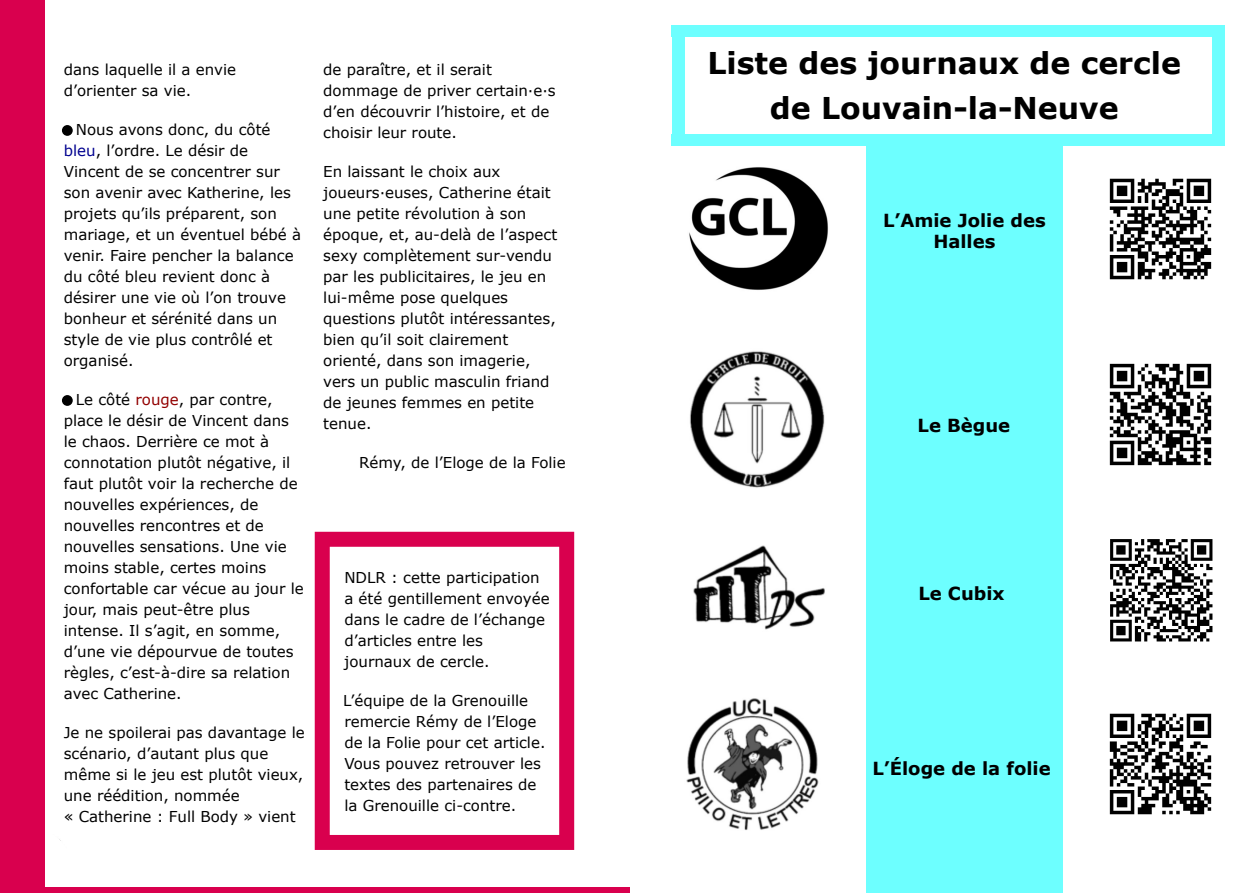
<style>
.page{position:relative;width:1259px;height:893px;background:#fff}
.page>*{position:absolute;margin:0;border:0;box-sizing:border-box;transform-origin:0 0}
.t1{font:700 30px/45px "Verdana";color:#000;text-align:center}
.t2{font:700 18px/21px "Verdana";color:#000;text-align:center}
.t3{font:15px/21px "Verdana";color:#000}
.s1{color:#00008f}
.s2{color:#920000}
</style>
<div class="page">
<div style="left:0;top:0;width:45px;height:893px;background:#d9004e"></div>
<img style="left:690px;top:351px;width:135px;height:137px">
<img style="left:693px;top:545px;width:132px;height:85px">
<img style="left:689px;top:167px;width:139px;height:123px">
<img style="left:686px;top:698px;width:133px;height:132px">
<div style="left:866px;top:140px;width:196px;height:753px;background:#6dffff"></div>
<img style="left:1109px;top:178px;width:103px;height:102px">
<img style="left:1110px;top:539px;width:103px;height:103px">
<img style="left:1109px;top:363px;width:103px;height:103px">
<img style="left:1109px;top:713px;width:103px;height:102px">
<div style="left:672px;top:134px;width:553px;height:12px;background:#6dffff"></div>
<div style="left:672px;top:25px;width:553px;height:12px;background:#6dffff"></div>
<div style="left:672px;top:32px;width:13px;height:114px;background:#6dffff"></div>
<div style="left:1212px;top:32px;width:13px;height:114px;background:#6dffff"></div>
<div style="left:62px;top:125px;width:11px;height:11px;background:#000;border-radius:50%"></div>
<div style="left:62px;top:395px;width:11px;height:11px;background:#000;border-radius:50%"></div>
<svg style="left:315px;top:532px;width:259px;height:318px"></svg>
<div style="left:0;top:887px;width:629px;height:6px;background:#d9004e"></div>
<p class="t3" style="left:64px;top:60px;width:174px">dans laquelle il a envie d’orienter sa vie.</p>
<p class="t3" style="left:64px;top:120px;width:239px">- Nous avons donc, du côté <span class="s1">bleu</span>, l’ordre. Le désir de<br>Vincent de se concentrer sur son avenir avec Katherine, les projets qu’ils préparent, son mariage, et un éventuel bébé à venir. Faire pencher la balance du côté bleu revient donc à désirer une vie où l’on trouve bonheur et sérénité dans un style de vie plus contrôlé et organisé.</p>
<p class="t3" style="left:64px;top:390px;width:241px">- Le côté <span class="s2">rouge</span>, par contre, place le désir de Vincent dans le chaos. Derrière ce mot à connotation plutôt négative, il faut plutôt voir la recherche de nouvelles expériences, de nouvelles rencontres et de nouvelles sensations. Une vie moins stable, certes moins confortable car vécue au jour le jour, mais peut-être plus intense. Il s’agit, en somme, d’une vie dépourvue de toutes règles, c’est-à-dire sa relation avec Catherine.</p>
<p class="t3" style="left:64px;top:723px;width:242px">Je ne spoilerai pas davantage le scénario, d’autant plus que même si le jeu est plutôt vieux, une réédition, nommée<br>« Catherine : Full Body » vient</p>
<p class="t3" style="left:323px;top:60px;width:234px">de paraître, et il serait dommage de priver certain·e·s d’en découvrir l’histoire, et de choisir leur route.</p>
<p class="t3" style="left:323px;top:162px;width:235px">En laissant le choix aux joueurs·euses, Catherine était une petite révolution à son époque, et, au-delà de l’aspect sexy complètement sur-vendu par les publicitaires, le jeu en lui-même pose quelques questions plutôt intéressantes, bien qu’il soit clairement orienté, dans son imagerie, vers un public masculin friand de jeunes femmes en petite tenue.</p>
<p class="t3" style="left:359px;top:453px;width:208px">Rémy, de l’Eloge de la Folie</p>
<p class="t3" style="left:344px;top:568px;width:197px">NDLR : cette participation</p>
<p class="t3" style="left:344px;top:589px;width:207px">a été gentillement envoyée</p>
<p class="t3" style="left:344px;top:610px;width:202px">dans le cadre de l’échange</p>
<p class="t3" style="left:344px;top:631px;width:140px">d’articles entre les</p>
<p class="t3" style="left:323px;top:652px;width:168px">j journaux de cercle.</p>
<p class="t3" style="left:344px;top:691px;width:203px;text-indent:-21px">l L’équipe de la Grenouille remercie Rémy de l’Eloge de la Folie pour cet article.<br>Vous pouvez retrouver les textes des partenaires de la Grenouille ci-contre.</p>
<h1 class="t1" style="left:707px;top:44px;width:475px">Liste des journaux de cercle de Louvain-la-Neuve</h1>
<p class="t2" style="left:883px;top:211px;width:164px">L’Amie Jolie des<br>Halles</p>
<p class="t2" style="left:917px;top:416px;width:94px">Le Bègue</p>
<p class="t2" style="left:918px;top:585px;width:88px">Le Cubix</p>
<p class="t2" style="left:872px;top:760px;width:180px">L’Éloge de la folie</p>
</div>
